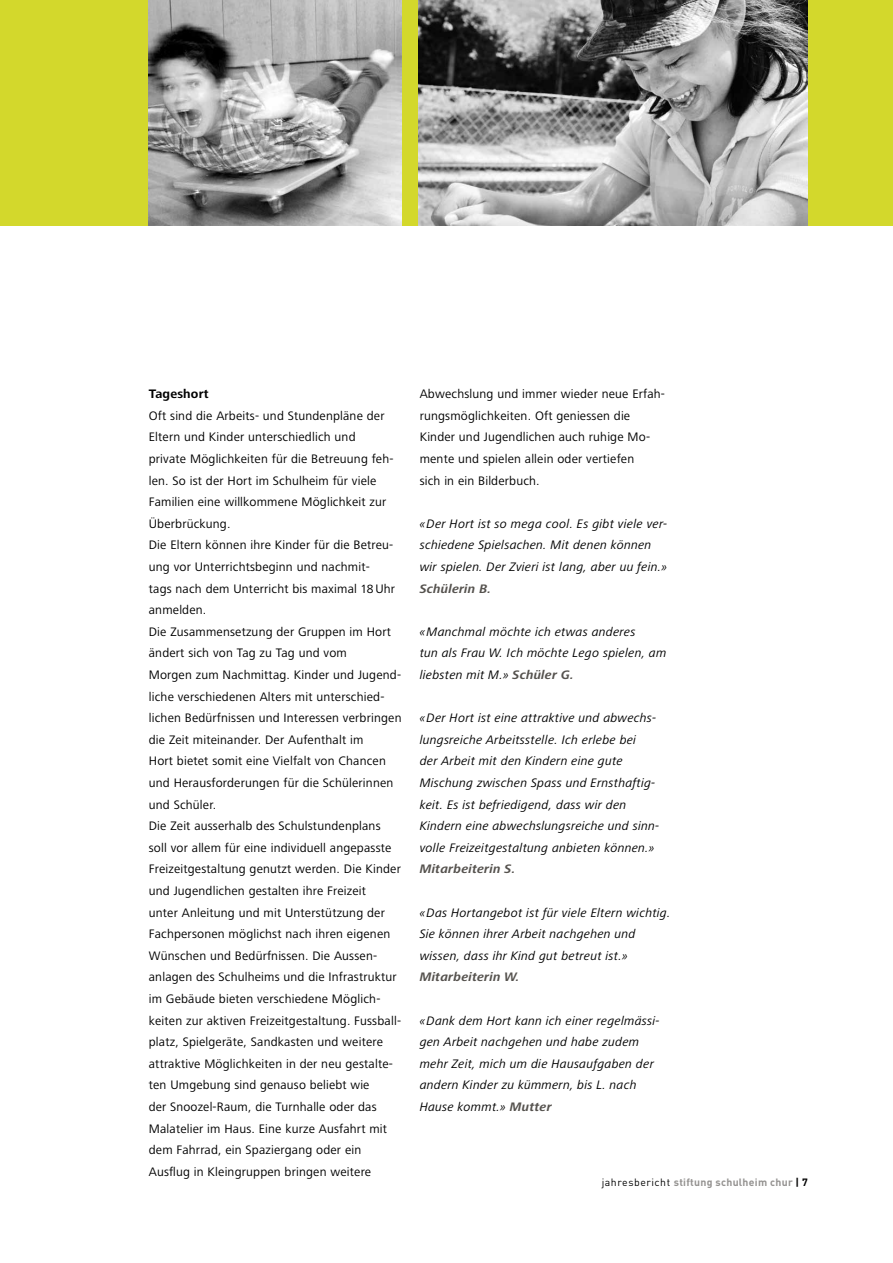
<style>
.page{position:relative;width:893px;height:1263px;background:#fff}
.page>*{position:absolute;margin:0;border:0;box-sizing:border-box;transform-origin:0 0}
.t1{font:12.75px/21.6px "Frutiger Next LT";letter-spacing:.015em;color:#000}
.t2{font:italic 12.75px/21.6px "Frutiger Next LT";letter-spacing:.015em;color:#000}
.t3{font:italic 700 12.75px "Frutiger Next LT";letter-spacing:.015em;color:#55524e}
.t4{font:700 12.75px "Frutiger Next LT";letter-spacing:.015em;color:#000}
.t5{font:700 10.5px "DINOT";letter-spacing:.025em;color:#949290}
.s1{font-size:12.3px}
.s2{font-weight:700;color:#55524e}
.s3{font-weight:400;color:#000}
.s4{color:#000}
</style>
<div class="page">
<div style="left:0;top:0;width:893px;height:225px;background:#d3d82c"></div>
<img style="left:419px;top:0;width:389px;height:225px">
<img style="left:149px;top:0;width:253px;height:225px">
<p class="t4" style="left:149px;top:387px;width:61px">Tageshort</p>
<p class="t1" style="left:149px;top:405px;width:254px">Oft sind die Arbeits- und Stundenpläne der Eltern und Kinder unterschiedlich und<br>private Möglichkeiten für die Betreuung feh&shy;len. So ist der Hort im Schulheim für viele Familien eine willkommene Möglichkeit zur Überbrückung.<br>Die Eltern können ihre Kinder für die Betreu&shy;ung vor Unterrichtsbeginn und nachmit--<br>tags nach dem Unterricht bis maximal <span class="s1">18</span>Uhr anmelden.<br>Die Zusammensetzung der Gruppen im Hort ändert sich von Tag zu Tag und vom<br>Morgen zum Nachmittag. Kinder und Jugend&shy;liche verschiedenen Alters mit unterschied&shy;lichen Bedürfnissen und Interessen verbringen die Zeit miteinander. Der Aufenthalt im<br>Hort bietet somit eine Vielfalt von Chancen und Herausforderungen für die Schülerinnen und Schüler.<br>Die Zeit ausserhalb des Schulstundenplans soll vor allem für eine individuell angepasste Freizeitgestaltung genutzt werden. Die Kinder und Jugendlichen gestalten ihre Freizeit<br>unter Anleitung und mit Unterstützung der Fachpersonen möglichst nach ihren eigenen Wünschen und Bedürfnissen. Die Aussen&shy;anlagen des Schulheims und die Infrastruktur im Gebäude bieten verschiedene Möglich&shy;keiten zur aktiven Freizeitgestaltung. Fussball&shy;platz, Spielgeräte, Sandkasten und weitere attraktive Möglichkeiten in der neu gestalte&shy;ten Umgebung sind genauso beliebt wie<br>der Snoozel-Raum, die Turnhalle oder das Malatelier im Haus. Eine kurze Ausfahrt mit dem Fahrrad, ein Spaziergang oder ein Ausflug in Kleingruppen bringen weitere</p>
<p class="t1" style="left:420px;top:383px;width:247px">Abwechslung und immer wieder neue Erfah&shy;rungsmöglichkeiten. Oft geniessen die Kinder und Jugendlichen auch ruhige Mo&shy;mente und spielen allein oder vertiefen<br>sich in ein Bilderbuch.</p>
<p class="t2" style="left:420px;top:513px;width:249px">«Der Hort ist so mega cool. Es gibt viele ver&shy;schiedene Spielsachen. Mit denen können wir spielen. Der Zvieri ist lang, aber uu fein.»</p>
<p class="t3" style="left:420px;top:581px;width:73px">Schülerin B.</p>
<p class="t2" style="left:420px;top:621px;width:248px">«Manchmal möchte ich etwas anderes<br>tun als Frau W. Ich möchte Lego spielen, am liebsten mit M.» <span class="s2">Schüler G.</span></p>
<p class="t2" style="left:420px;top:707px;width:241px">«Der Hort ist eine attraktive und abwechs&shy;lungsreiche Arbeitsstelle. Ich erlebe bei<br>der Arbeit mit den Kindern eine gute Mischung zwischen Spass und Ernsthaftig&shy;keit. Es ist befriedigend, dass wir den Kindern eine abwechslungsreiche und sinn&shy;volle Freizeitgestaltung anbieten können.»</p>
<p class="t3" style="left:420px;top:862px;width:97px">Mitarbeiterin S.</p>
<p class="t2" style="left:420px;top:902px;width:252px">«Das Hortangebot ist für viele Eltern wichtig.<br>Sie können ihrer Arbeit nachgehen und wissen, dass ihr Kind gut betreut ist.»</p>
<p class="t3" style="left:420px;top:970px;width:102px">Mitarbeiterin W.</p>
<p class="t2" style="left:420px;top:1010px;width:241px">«Dank dem Hort kann ich einer regelmässi&shy;gen Arbeit nachgehen und habe zudem mehr Zeit, mich um die Hausaufgaben der andern Kinder zu kümmern, bis L. nach Hause kommt.» <span class="s2">Mutter</span></p>
<p class="t5" style="left:602px;top:1175px;width:208px"><span class="s3">jahresbericht</span> stiftung schulheim chur <span class="s4">| 7</span></p>
</div>
